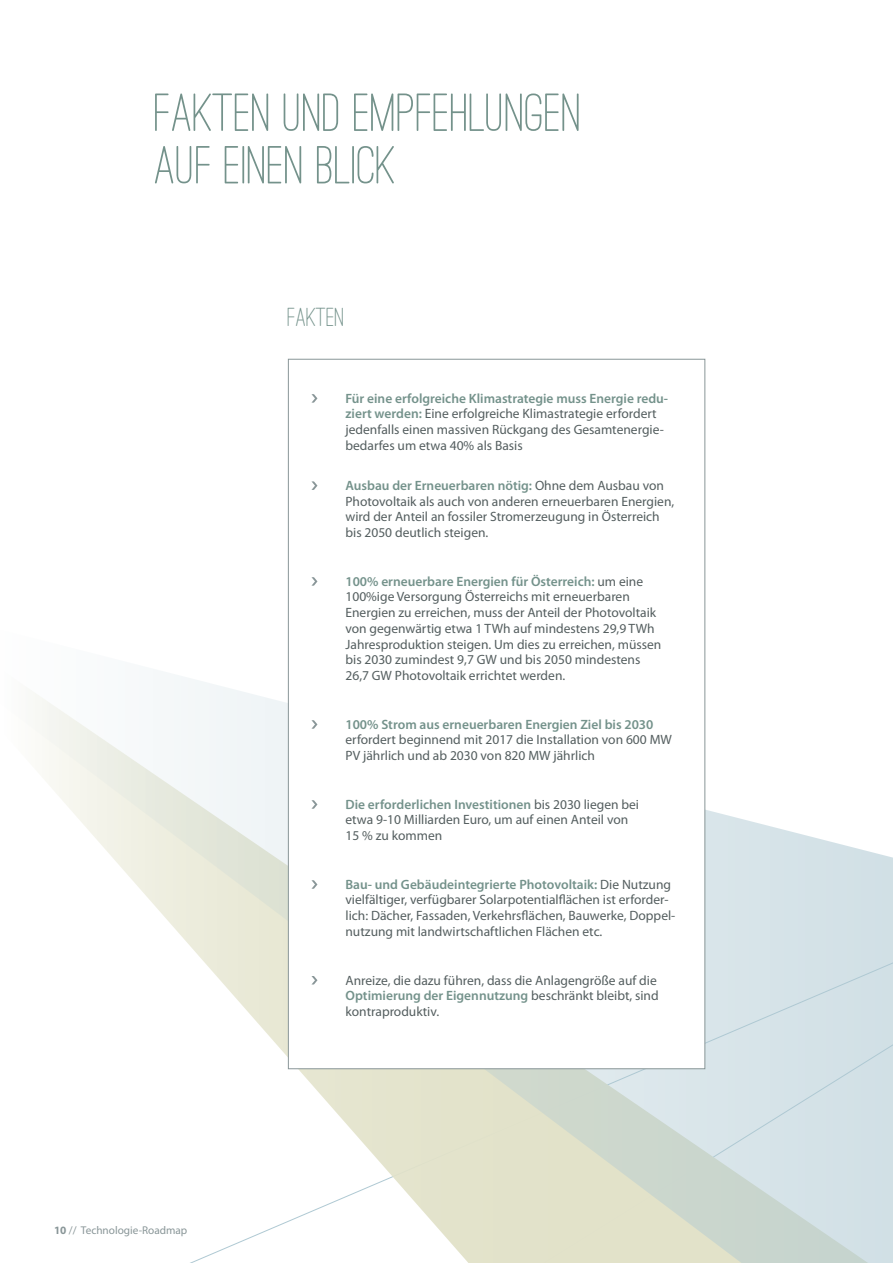
<style>
.page{position:relative;width:893px;height:1263px;background:#fff}
.page>*{position:absolute;margin:0;border:0;box-sizing:border-box;transform-origin:0 0}
.t1{font:500 55.5px/52.5px "Ostrich Sans Rounded";color:#74928b}
.t2{font:500 27px "Ostrich Sans Rounded";color:#74928b}
.t3{font:13.5px/15.8px "Myriad Pro";color:#545e5f}
.t4{font:600 13.5px "Myriad Pro";color:#74928b}
.t5{font:11.25px "Myriad Pro";color:#899698}
.s1{font-weight:700}
.s2{font-weight:600;color:#74928b}
</style>
<div class="page">
<svg style="left:35px;top:625px;width:858px;height:638px"></svg>
<div style="left:288px;top:359px;width:417px;height:710px;background:#fff;border:1px solid #899698"></div>
<svg style="left:311px;top:394px;width:6px;height:9px"></svg>
<svg style="left:311px;top:481px;width:6px;height:9px"></svg>
<svg style="left:311px;top:577px;width:6px;height:9px"></svg>
<svg style="left:311px;top:720px;width:6px;height:9px"></svg>
<svg style="left:311px;top:800px;width:6px;height:9px"></svg>
<svg style="left:311px;top:880px;width:6px;height:9px"></svg>
<svg style="left:311px;top:976px;width:6px;height:8px"></svg>
<h1 class="t1" style="left:154px;top:86px;width:429px">FAKTEN UND EMPFEHLUNGEN<br>AUF EINEN BLICK</h1>
<h2 class="t2" style="left:288px;top:301px;width:59px">FAKTEN</h2>
<p class="t5" style="left:54px;top:1223px;width:135px"><span class="s1">10</span> // Technologie-Roadmap</p>
<p class="t3" style="left:345px;top:390px;width:324px"><span class="s2">Für eine erfolgreiche Klimastrategie muss Energie redu&shy;ziert werden:</span> Eine erfolgreiche Klimastrategie erfordert jedenfalls einen massiven Rückgang des Gesamtenergie&shy;bedarfes um etwa 40% als Basis</p>
<p class="t3" style="left:345px;top:477px;width:330px"><span class="s2">Ausbau der Erneuerbaren nötig:</span> Ohne dem Ausbau von Photovoltaik als auch von anderen erneuerbaren Energien, wird der Anteil an fossiler Stromerzeugung in Österreich bis 2050 deutlich steigen.</p>
<p class="t3" style="left:345px;top:573px;width:317px"><span class="s2">100% erneuerbare Energien für Österreich:</span> um eine 100%ige Versorgung Österreichs mit erneuerbaren Energien zu erreichen, muss der Anteil der Photovoltaik von gegenwärtig etwa 1 TWh auf mindestens 29,9 TWh Jahresproduktion steigen. Um dies zu erreichen, müssen bis 2030 zumindest 9,7 GW und bis 2050 mindestens 26,7 GW Photovoltaik errichtet werden.</p>
<p class="t4" style="left:345px;top:715px;width:309px">100% Strom aus erneuerbaren Energien Ziel bis 2030</p>
<p class="t3" style="left:345px;top:732px;width:328px">erfordert beginnend mit 2017 die Installation von 600 MW<br>PV jährlich und ab 2030 von 820 MW jährlich</p>
<p class="t3" style="left:345px;top:796px;width:295px"><span class="s2">Die erforderlichen Investitionen</span> bis 2030 liegen bei etwa 9-10 Milliarden Euro, um auf einen Anteil von<br>15 % zu kommen</p>
<p class="t3" style="left:345px;top:876px;width:331px"><span class="s2">Bau- und Gebäudeintegrierte Photovoltaik:</span> Die Nutzung vielfältiger, verfügbarer Solarpotentialflächen ist erforder&shy;lich: Dächer, Fassaden, Verkehrsflächen, Bauwerke, Doppel&shy;nutzung mit landwirtschaftlichen Flächen etc.</p>
<p class="t3" style="left:317px;top:972px;width:19px">A</p>
<p class="t3" style="left:345px;top:972px;width:315px;text-indent:8px">nreize, die dazu führen, dass die Anlagengröße auf die<br><span class="s2">Optimierung der Eigennutzung</span> beschränkt bleibt, sind kontraproduktiv.</p>
</div>
